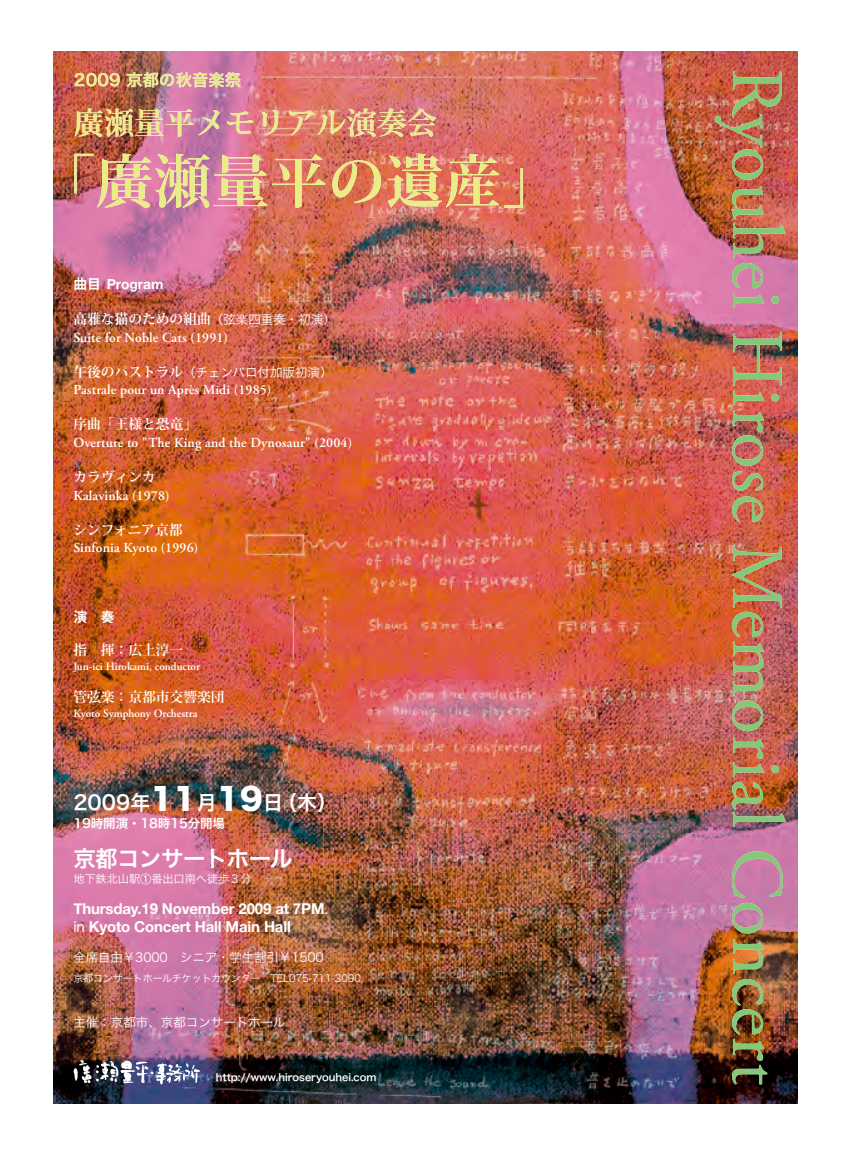
<style>
.page{position:relative;width:855px;height:1163px;background:#fff}
.page>*{position:absolute;margin:0;border:0;box-sizing:border-box;transform-origin:0 0}
.t1{font:73.75px "Adobe Garamond Pro";letter-spacing:.01em;color:#85c878}
.t2{font:700 57.5px "Koz Min Pro";letter-spacing:.01em;color:#eaec86}
.t3{font:700 30px "Koz Min Std";letter-spacing:.01em;color:#eaec86}
.t4{font:22.5px "Hira Kaku Pro W6";letter-spacing:-.025em;color:#fff}
.t5{font:20px "Hira Kaku Pro W6";color:#fff}
.t6{font:16.25px "Hira Kaku Pro W6";letter-spacing:.01em;color:#eaec86}
.t7{font:700 15px/18.8px "Helvetica Neue";letter-spacing:-.01em;color:#fff}
.t8{font:600 13.75px "Adobe Garamond Pro";letter-spacing:.01em;color:#fff}
.t9{font:700 13.75px "Koz Min Pro";color:#fff}
.t10{font:700 13.75px "Helvetica Neue";color:#fff}
.t11{font:700 13.75px "Koz Go Std";color:#fff}
.t12{font:12.5px "Hira Kaku Pro W3";color:#fff}
.t13{font:12.5px "Hira Kaku Pro W6";letter-spacing:-.01em;color:#fff}
.t14{font:600 11.25px "Adobe Garamond Pro";color:#fff}
.t15{font:11.25px "Hira Kaku Pro W3";letter-spacing:-.01em;color:#fff}
.t16{font:10px "Hira Kaku Pro W3";letter-spacing:-.01em;color:#fff}
.t17{font:10px "Hira Kaku Pro W6";letter-spacing:-.01em;color:#fff}
.s1{font-family:"Koz Go Std"}
.s2{font-family:"Hira Kaku Pro W3";font-weight:400;font-size:12.5px}
.s3{font-family:"Koz Min Pro";font-weight:700;font-size:13.75px}
.s4{font-family:"Hira Kaku Std W8";font-size:30px}
.s5{font-family:"Osaka"}
.s6{font-weight:400}
</style>
<div class="page">
<img style="left:53px;top:51px;width:744px;height:1052px">
<img style="left:74px;top:1060px;width:126px;height:24px">
<p class="t6" style="left:74px;top:65px;width:169px">2009 京都の秋音楽祭</p>
<h3 class="t3" style="left:74px;top:103px;width:365px">廣瀬量平メモリアル演奏会</h3>
<h2 class="t2" style="left:38px;top:140px;width:524px">「廣瀬量平の遺産」</h2>
<p class="t10" style="left:73px;top:276px;width:92px"><span class="s1">曲目</span> Program</p>
<p class="t9" style="left:73px;top:309px;width:264px">高雅な猫のための組曲<span class="s2">（弦楽四重奏・初演）</span></p>
<p class="t8" style="left:73px;top:330px;width:156px">Suite for Noble Cats (1991)</p>
<p class="t12" style="left:73px;top:361px;width:261px"><span class="s3">午後のパストラル</span>（チェンバロ付加版初演）</p>
<p class="t8" style="left:73px;top:382px;width:200px">Pastrale pour un Après Midi (1985)</p>
<p class="t9" style="left:73px;top:414px;width:125px">序曲「王様と恐竜」</p>
<p class="t8" style="left:73px;top:435px;width:280px">Overture to "The King and the Dynosaur" (2004)</p>
<p class="t9" style="left:73px;top:467px;width:84px">カラヴィンカ</p>
<p class="t8" style="left:73px;top:487px;width:98px">Kalavinka (1978)</p>
<p class="t9" style="left:73px;top:519px;width:111px">シンフォニア京都</p>
<p class="t8" style="left:73px;top:540px;width:126px">Sinfonia Kyoto (1996)</p>
<p class="t11" style="left:73px;top:608px;width:43px">演 奏</p>
<p class="t9" style="left:73px;top:639px;width:112px">指 揮：広上淳一</p>
<p class="t14" style="left:73px;top:659px;width:128px">Jun-ici Hirokami, conductor</p>
<p class="t9" style="left:73px;top:687px;width:153px">管弦楽：京都市交響楽団</p>
<p class="t14" style="left:73px;top:707px;width:126px">Kyoto Symphony Orchestra</p>
<h3 class="t5" style="left:73px;top:784px;width:265px">2009年<span class="s4">11</span>月<span class="s4">19</span>日（木）</h3>
<p class="t13" style="left:73px;top:812px;width:153px">19時開演・18時15分開場</p>
<h3 class="t4" style="left:73px;top:838px;width:221px">京都コンサートホール</h3>
<p class="t15" style="left:73px;top:869px;width:180px">地下鉄北山駅<span class="s5">①</span>番出口南へ徒歩３分</p>
<p class="t7" style="left:73px;top:898px;width:257px">Thursday.19 November 2009 at 7PM<span class="s6">. in</span> Kyoto Concert Hall Main Hall</p>
<p class="t12" style="left:73px;top:946px;width:252px">全席自由￥3000 シニア・学生割引￥1500</p>
<p class="t16" style="left:73px;top:969px;width:289px">京都コンサートホールチケットカウンター TEL075-711-3090</p>
<p class="t12" style="left:73px;top:1011px;width:214px">主催：京都市、京都コンサートホール</p>
<p class="t17" style="left:216px;top:1068px;width:162px">http://www.hiroseryouhei.com</p>
<h1 class="t1" style="left:801px;top:68px;width:1018px;rotate:90deg">Ryouhei Hirose Memorial Concert</h1>
</div>
